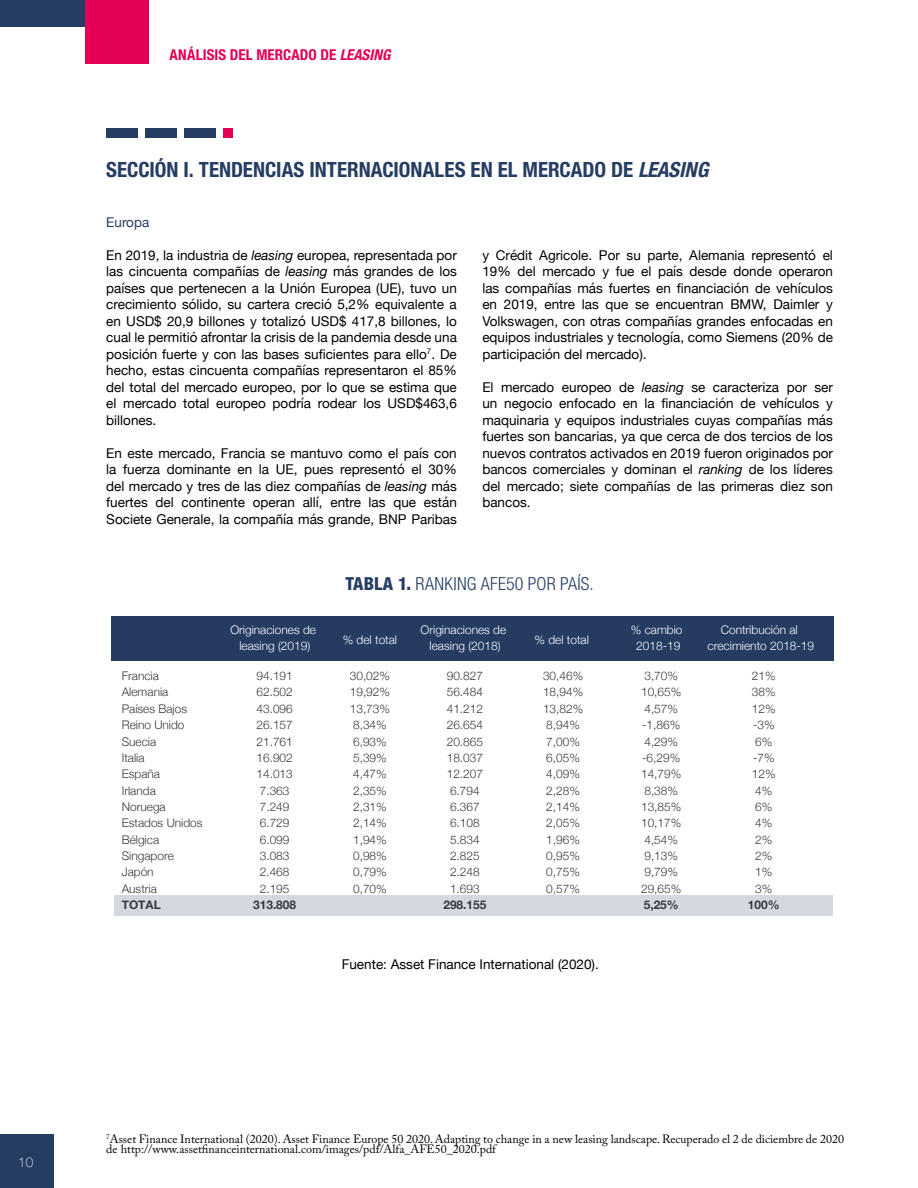
<style>
.page{position:relative;width:918px;height:1188px;background:#fff}
.page>*{position:absolute;margin:0;border:0;box-sizing:border-box;transform-origin:0 0}
.t1{font:700 condensed 21px "Helvetica Neue LT Std";color:#263d63}
.t2{font:300 condensed 18px "Helvetica Neue LT Std";letter-spacing:.01em;color:#263d63}
.t3{font:700 condensed 15px "Helvetica Neue LT Std";letter-spacing:.005em;color:#e30054}
.t4{font:13.5px/16.5px "Helvetica Neue";color:#000;text-align:justify}
.t5{font:13.5px "Helvetica Neue";color:#263d63}
.t6{font:100 13.5px "Helvetica Neue";color:#fff}
.t7{font:12px/10.5px "Adobe Caslon Pro";color:#000}
.t8{font:300 11.85px/16.4px "Helvetica Neue";color:#383838}
.t9{font:300 11.85px/16.4px "Helvetica Neue";color:#fff;text-align:center}
.t10{font:700 11.85px "Helvetica Neue";color:#383838}
.s1{font-style:italic}
.s2{font-weight:800}
</style>
<div class="page">
<div style="left:0;top:1134px;width:54px;height:54px;background:#263d63"></div>
<div style="left:85px;top:0;width:64px;height:64px;background:#e30054"></div>
<div style="left:0;top:0;width:85px;height:27px;background:#263d63"></div>
<div style="left:106px;top:128px;width:31px;height:10px;background:#263d63"></div>
<div style="left:145px;top:128px;width:31px;height:10px;background:#263d63"></div>
<div style="left:184px;top:128px;width:31px;height:10px;background:#263d63"></div>
<div style="left:223px;top:128px;width:10px;height:10px;background:#e30054"></div>
<div style="left:112px;top:617px;width:722px;height:44px;background:#253b62"></div>
<div style="left:114px;top:895px;width:719px;height:21px;background:#d4d8e0"></div>
<p class="t6" style="left:18px;top:1152px;width:17px">10</p>
<p class="t3" style="left:170px;top:46px;width:222px">ANÁLISIS DEL MERCADO DE <span class="s1">LEASING</span></p>
<h1 class="t1" style="left:106px;top:157px;width:604px">SECCIÓN I. TENDENCIAS INTERNACIONALES EN EL MERCADO DE <span class="s1">LEASING</span></h1>
<p class="t5" style="left:106px;top:212px;width:45px">Europa</p>
<p class="t4" style="left:106px;top:247px;width:352px">En 2019, la industria de <span class="s1">leasing</span> europea, representada por las cincuenta compañías de <span class="s1">leasing</span> más grandes de los países que pertenecen a la Unión Europea (UE), tuvo un crecimiento sólido, su cartera creció 5,2% equivalente a en USD$ 20,9 billones y totalizó USD$ 417,8 billones, lo cual le permitió afrontar la crisis de la pandemia desde una posición fuerte y con las bases suficientes para ello<sup>7</sup>. De hecho, estas cincuenta compañías representaron el 85% del total del mercado europeo, por lo que se estima que el mercado total europeo podría rodear los USD$463,6 billones.</p>
<p class="t4" style="left:106px;top:445px;width:352px">En este mercado, Francia se mantuvo como el país con la fuerza dominante en la UE, pues representó el 30% del mercado y tres de las diez compañías de <span class="s1">leasing</span> más fuertes del continente operan allí, entre las que están Societe Generale, la compañía más grande, BNP Paribas</p>
<p class="t4" style="left:482px;top:247px;width:352px">y Crédit Agricole. Por su parte, Alemania representó el 19% del mercado y fue el país desde donde operaron las compañías más fuertes en financiación de vehículos en 2019, entre las que se encuentran BMW, Daimler y Volkswagen, con otras compañías grandes enfocadas en equipos industriales y tecnología, como Siemens (20% de participación del mercado).</p>
<p class="t4" style="left:482px;top:379px;width:352px">El mercado europeo de <span class="s1">leasing</span> se caracteriza por ser un negocio enfocado en la financiación de vehículos y maquinaria y equipos industriales cuyas compañías más fuertes son bancarias, ya que cerca de dos tercios de los nuevos contratos activados en 2019 fueron originados por bancos comerciales y dominan el <span class="s1">ranking</span> de los líderes del mercado; siete compañías de las primeras diez son bancos.</p>
<h2 class="t2" style="left:345px;top:573px;width:250px"><span class="s2">TABLA 1.</span> RANKING AFE50 POR PAÍS.</h2>
<p class="t8" style="left:122px;top:667px;width:82px">Francia<br>Alemania<br>Países Bajos<br>Reino Unido<br>Suecia<br>Italia<br>España<br>Irlanda<br>Noruega<br>Estados Unidos<br>Bélgica<br>Singapore<br>Japón<br>Austria</p>
<p class="t10" style="left:122px;top:896px;width:40px">TOTAL</p>
<p class="t9" style="left:230px;top:621px;width:87px">Originaciones de leasing (2019)</p>
<p class="t9" style="left:421px;top:621px;width:87px">Originaciones de leasing (2018)</p>
<p class="t9" style="left:708px;top:621px;width:108px">Contribución al crecimiento 2018-19</p>
<p class="t9" style="left:631px;top:621px;width:53px">% cambio<br>2018-19</p>
<p class="t9" style="left:343px;top:631px;width:56px">% del total</p>
<p class="t9" style="left:535px;top:631px;width:56px">% del total</p>
<p class="t8" style="left:256px;top:667px;width:38px">94.191<br>62.502<br>43.096<br>26.157<br>21.761<br>16.902<br>14.013<br>7.363<br>7.249<br>6.729<br>6.099<br>3.083<br>2.468<br>2.195</p>
<p class="t10" style="left:253px;top:896px;width:44px">313.808</p>
<p class="t8" style="left:350px;top:667px;width:42px">30,02%<br>19,92%<br>13,73%<br>8,34%<br>6,93%<br>5,39%<br>4,47%<br>2,35%<br>2,31%<br>2,14%<br>1,94%<br>0,98%<br>0,79%<br>0,70%</p>
<p class="t8" style="left:447px;top:667px;width:38px">90.827<br>56.484<br>41.212<br>26.654<br>20.865<br>18.037<br>12.207<br>6.794<br>6.367<br>6.108<br>5.834<br>2.825<br>2.248<br>1.693</p>
<p class="t10" style="left:443px;top:896px;width:44px">298.155</p>
<p class="t8" style="left:543px;top:667px;width:42px">30,46%<br>18,94%<br>13,82%<br>8,94%<br>7,00%<br>6,05%<br>4,09%<br>2,28%<br>2,14%<br>2,05%<br>1,96%<br>0,95%<br>0,75%<br>0,57%</p>
<p class="t8" style="left:641px;top:667px;width:42px">3,70%<br>10,65%<br>4,57% -1,86%<br>4,29% -6,29%<br>14,79%<br>8,38%<br>13,85%<br>10,17%<br>4,54%<br>9,13%<br>9,79%<br>29,65%</p>
<p class="t10" style="left:644px;top:896px;width:37px">5,25%</p>
<p class="t4" style="left:342px;top:957px;width:259px">Fuente: Asset Finance International (2020).</p>
<p class="t8" style="left:752px;top:667px;width:25px">21%<br>38%<br>12% -3%<br>6% -7%<br>12%<br>4%<br>6%<br>4%<br>2%<br>2%<br>1%<br>3%</p>
<p class="t10" style="left:748px;top:896px;width:33px">100%</p>
<p class="t7" style="left:106px;top:1133px;width:739px"><sup>7</sup>Asset Finance International (2020). Asset Finance Europe 50 2020. Adapting to change in a new leasing landscape. Recuperado el 2 de diciembre de 2020 de http://www.assetfinanceinternational.com/images/pdf/Alfa_AFE50_2020.pdf</p>
</div>
